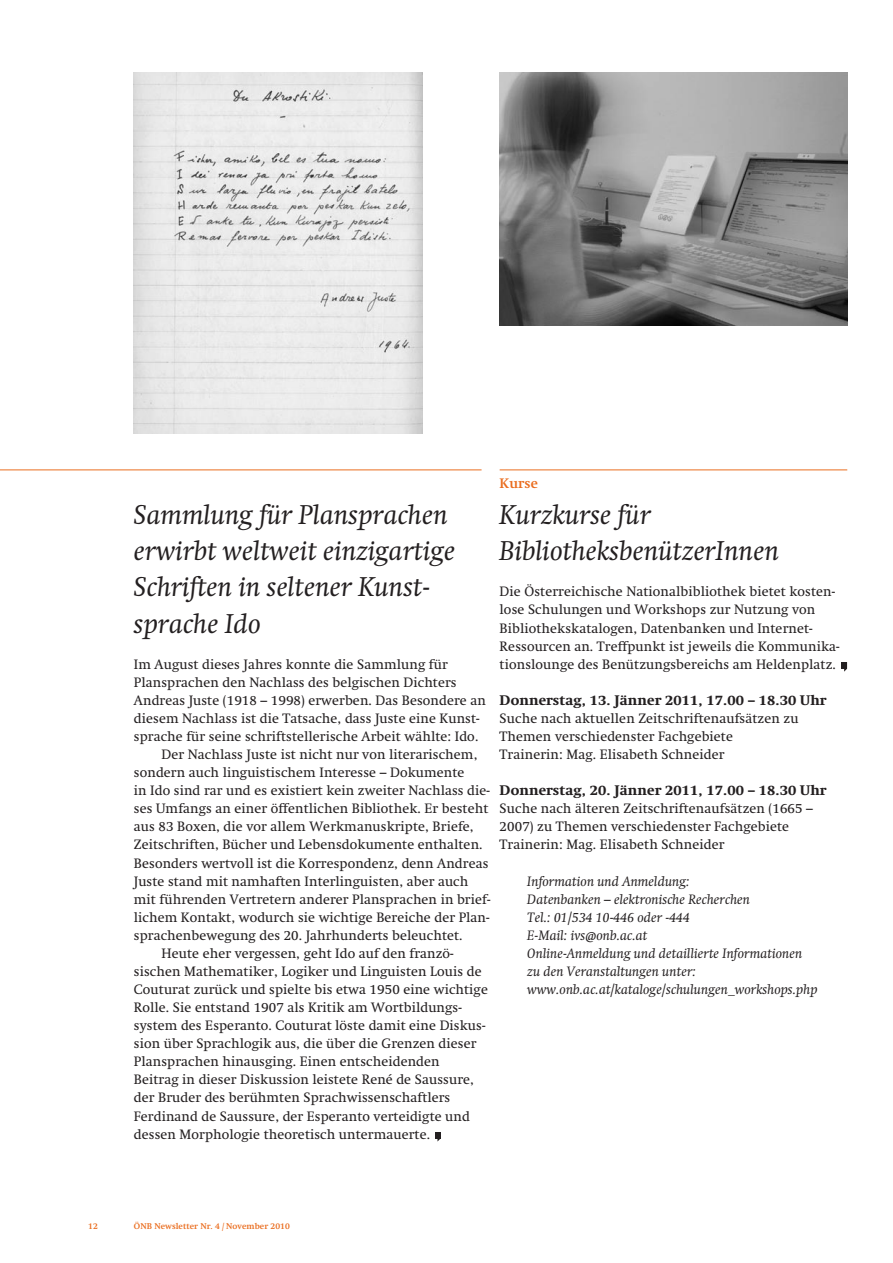
<style>
.page{position:relative;width:893px;height:1263px;background:#fff}
.page>*{position:absolute;margin:0;border:0;box-sizing:border-box;transform-origin:0 0}
._1_HL_18_pt{font:italic 27px/36.2px "Swift";letter-spacing:.01em;color:#231f20}
._4_Lauftext_9_0_pt{font:13.5px/18px "Swift";letter-spacing:.01em;color:#231f20}
._4c_Lauftext_Auflist{font:italic 13.5px/18px "Swift";letter-spacing:.01em;color:#231f20}
._2_SHL_Bold_9_0_pt{font:800 13.5px "Swift";letter-spacing:.01em;color:#231f20}
._2_SHL_Bold_9_0_pt-2{font:700 13.5px "Swift";letter-spacing:.01em;color:#ea6d1f}
.t1{font:700 8.25px "Swift";letter-spacing:.01em;color:#ea6d1f}
</style>
<div class="page">
<img style="left:134px;top:72px;width:289px;height:362px">
<hr style="left:0;top:470px;width:482px;height:1px;background:#ea6d1f">
<hr style="left:500px;top:470px;width:347px;height:1px;background:#ea6d1f">
<img style="left:500px;top:72px;width:347px;height:253px">
<svg style="left:435px;top:1132px;width:5px;height:9px"></svg>
<div style="left:841px;top:662px;width:6px;height:7px;background:#231f20"></div>
<p class="_1_HL_18_pt" style="left:134px;top:497px;width:323px">Sammlung für Plansprachen erwirbt weltweit einzigartige<br>Schriften in seltener Kunst&shy;sprache Ido</p>
<p class="_4_Lauftext_9_0_pt" style="left:134px;top:655px;width:353px">Im August dieses Jahres konnte die Sammlung für Plansprachen den Nachlass des belgischen Dichters Andreas Juste (1918 – 1998) erwerben. Das Besondere an diesem Nachlass ist die Tatsache, dass Juste eine Kunst&shy;sprache für seine schriftstellerische Arbeit wählte: Ido.</p>
<p class="_4_Lauftext_9_0_pt" style="left:134px;top:745px;width:358px;text-indent:28px">Der Nachlass Juste ist nicht nur von literarischem, sondern auch linguistischem Interesse – Dokumente<br>in Ido sind rar und es existiert kein zweiter Nachlass die&shy;ses Umfangs an einer öffentlichen Bibliothek. Er besteht aus 83 Boxen, die vor allem Werkmanuskripte, Briefe, Zeitschriften, Bücher und Lebensdokumente enthalten.<br>Besonders wertvoll ist die Korrespondenz, denn Andreas Juste stand mit namhaften Interlinguisten, aber auch mit führenden Vertretern anderer Plansprachen in brief&shy;lichem Kontakt, wodurch sie wichtige Bereiche der Plan&shy;sprachenbewegung des 20. Jahrhunderts beleuchtet.</p>
<p class="_4_Lauftext_9_0_pt" style="left:134px;top:944px;width:355px;text-indent:28px">Heute eher vergessen, geht Ido auf den franzö&shy;sischen Mathematiker, Logiker und Linguisten Louis de Couturat zurück und spielte bis etwa 1950 eine wichtige Rolle. Sie entstand 1907 als Kritik am Wortbildungs&shy;system des Esperanto. Couturat löste damit eine Diskus&shy;sion über Sprachlogik aus, die über die Grenzen dieser Plansprachen hinausging. Einen entscheidenden<br>Beitrag in dieser Diskussion leistete René de Saussure, der Bruder des berühmten Sprachwissenschaftlers Ferdinand de Saussure, der Esperanto verteidigte und dessen Morphologie theoretisch untermauerte.</p>
<p class="_2_SHL_Bold_9_0_pt-2" style="left:500px;top:475px;width:40px">Kurse</p>
<p class="_1_HL_18_pt" style="left:500px;top:497px;width:153px">Kurzkurse für</p>
<p class="_1_HL_18_pt" style="left:500px;top:533px;width:281px">BibliotheksbenützerInnen</p>
<p class="_4_Lauftext_9_0_pt" style="left:500px;top:583px;width:341px">Die Österreichische Nationalbibliothek bietet kosten&shy;lose Schulungen und Workshops zur Nutzung von Bibliothekskatalogen, Datenbanken und Internet-Ressourcen an. Treffpunkt ist jeweils die Kommunika&shy;tionslounge des Benützungsbereichs am Heldenplatz.</p>
<p class="_2_SHL_Bold_9_0_pt" style="left:500px;top:692px;width:328px">Donnerstag, 13. Jänner 2011, 17.00 – 18.30 Uhr</p>
<p class="_4_Lauftext_9_0_pt" style="left:500px;top:709px;width:300px">Suche nach aktuellen Zeitschriftenaufsätzen zu<br>Themen verschiedenster Fachgebiete</p>
<p class="_4_Lauftext_9_0_pt" style="left:500px;top:745px;width:226px">Trainerin: Mag. Elisabeth Schneider</p>
<p class="_2_SHL_Bold_9_0_pt" style="left:500px;top:782px;width:328px">Donnerstag, 20. Jänner 2011, 17.00 – 18.30 Uhr</p>
<p class="_4_Lauftext_9_0_pt" style="left:500px;top:800px;width:315px">Suche nach älteren Zeitschriftenaufsätzen (1665 –<br>2007) zu Themen verschiedenster Fachgebiete</p>
<p class="_4_Lauftext_9_0_pt" style="left:500px;top:836px;width:226px">Trainerin: Mag. Elisabeth Schneider</p>
<p class="_4c_Lauftext_Auflist" style="left:527px;top:872px;width:164px">Information und Anmeldung:</p>
<p class="_4c_Lauftext_Auflist" style="left:527px;top:890px;width:224px">Datenbanken – elektronische Recherchen</p>
<p class="_4c_Lauftext_Auflist" style="left:527px;top:908px;width:164px">Tel.: 01/534 10-446 oder -444</p>
<p class="_4c_Lauftext_Auflist" style="left:527px;top:926px;width:122px">E-Mail: ivs@onb.ac.at</p>
<p class="_4c_Lauftext_Auflist" style="left:527px;top:944px;width:276px">Online-Anmeldung und detaillierte Informationen zu den Veranstaltungen unter:</p>
<p class="_4c_Lauftext_Auflist" style="left:527px;top:980px;width:292px">www.onb.ac.at/kataloge/schulungen_workshops.php</p>
<p class="t1" style="left:88px;top:1221px;width:11px">12</p>
<p class="t1" style="left:134px;top:1221px;width:157px">ÖNB Newsletter Nr. 4 / November 2010</p>
</div>
